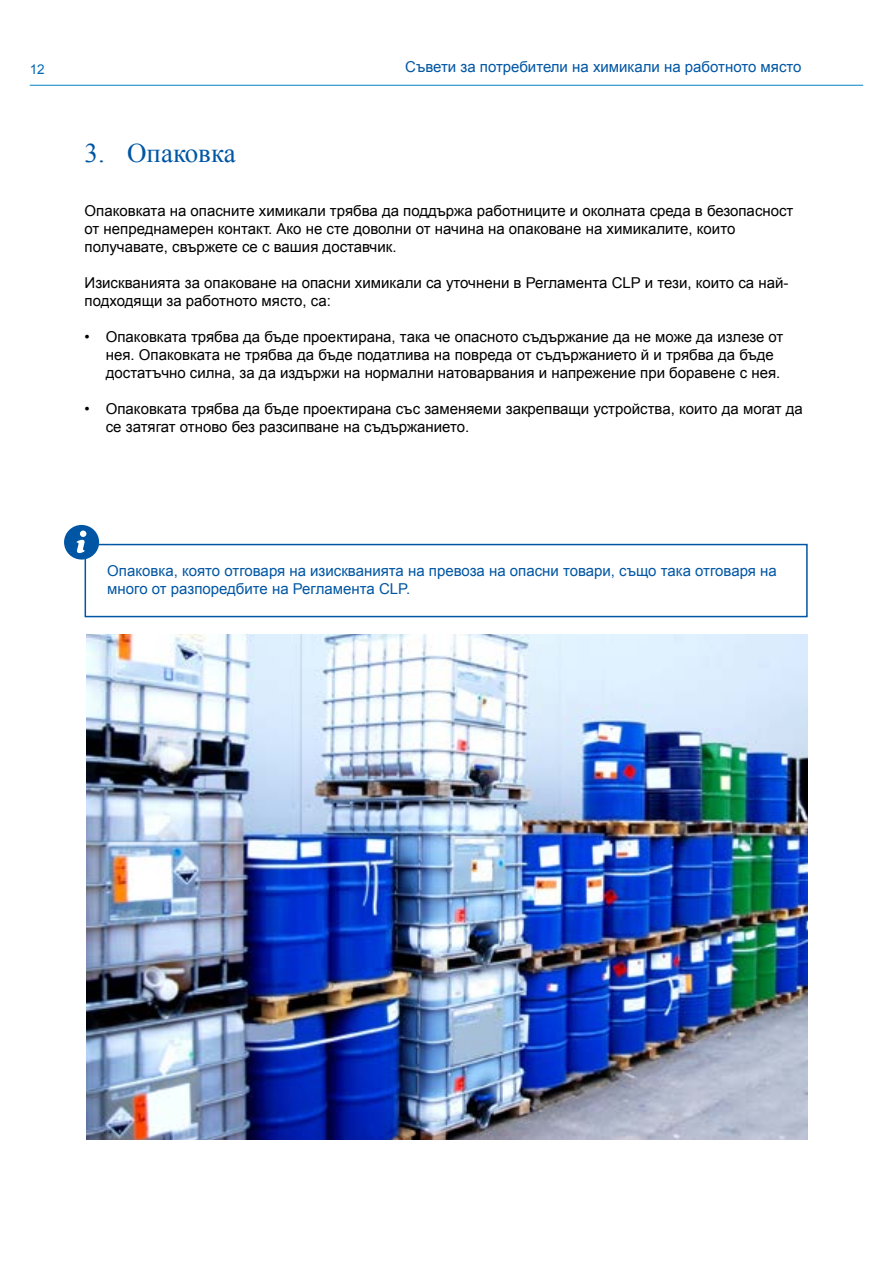
<style>
.page{position:relative;width:893px;height:1263px;background:#fff}
.page>*{position:absolute;margin:0;border:0;box-sizing:border-box;transform-origin:0 0}
.t1{font:27px "Times New Roman";color:#0056a4}
.t2{font:15px/18px "Arial";color:#000}
.t3{font:15px/18px "Arial";color:#0056a4}
.t4{font:13.5px "Arial";color:#0068b2}
</style>
<div class="page">
<hr style="left:30px;top:85px;width:833px;height:1px;background:#0085c3">
<img style="left:86px;top:634px;width:722px;height:506px">
<div style="left:85px;top:544px;width:723px;height:73px;border:2px solid #0056a4"></div>
<svg style="left:64px;top:525px;width:35px;height:35px"></svg>
<p class="t4" style="left:30px;top:61px;width:17px">12</p>
<p class="t3" style="left:405px;top:58px;width:398px">Съвети за потребители на химикали на работното място</p>
<h1 class="t1" style="left:85px;top:135px;width:153px">3. Опаковка</h1>
<p class="t2" style="left:85px;top:202px;width:710px">Опаковката на опасните химикали трябва да поддържа работниците и околната среда в безопасност от непреднамерен контакт. Ако не сте доволни от начина на опаковане на химикалите, които получавате, свържете се с вашия доставчик.</p>
<p class="t2" style="left:85px;top:274px;width:705px">Изискванията за опаковане на опасни химикали са уточнени в Регламента CLP и тези, които са най&shy;подходящи за работното място, са:</p>
<p class="t2" style="left:106px;top:328px;width:679px;text-indent:-21px">• Опаковката трябва да бъде проектирана, така че опасното съдържание да не може да излезе от нея. Опаковката не трябва да бъде податлива на повреда от съдържанието й и трябва да бъде достатъчно силна, за да издържи на нормални натоварвания и напрежение при боравене с нея.</p>
<p class="t2" style="left:106px;top:400px;width:699px;text-indent:-21px">• Опаковката трябва да бъде проектирана със заменяеми закрепващи устройства, които да могат да се затягат отново без разсипване на съдържанието.</p>
<p class="t3" style="left:107px;top:562px;width:671px">Опаковка, която отговаря на изискванията на превоза на опасни товари, също така отговаря на много от разпоредбите на Регламента CLP.</p>
</div>
